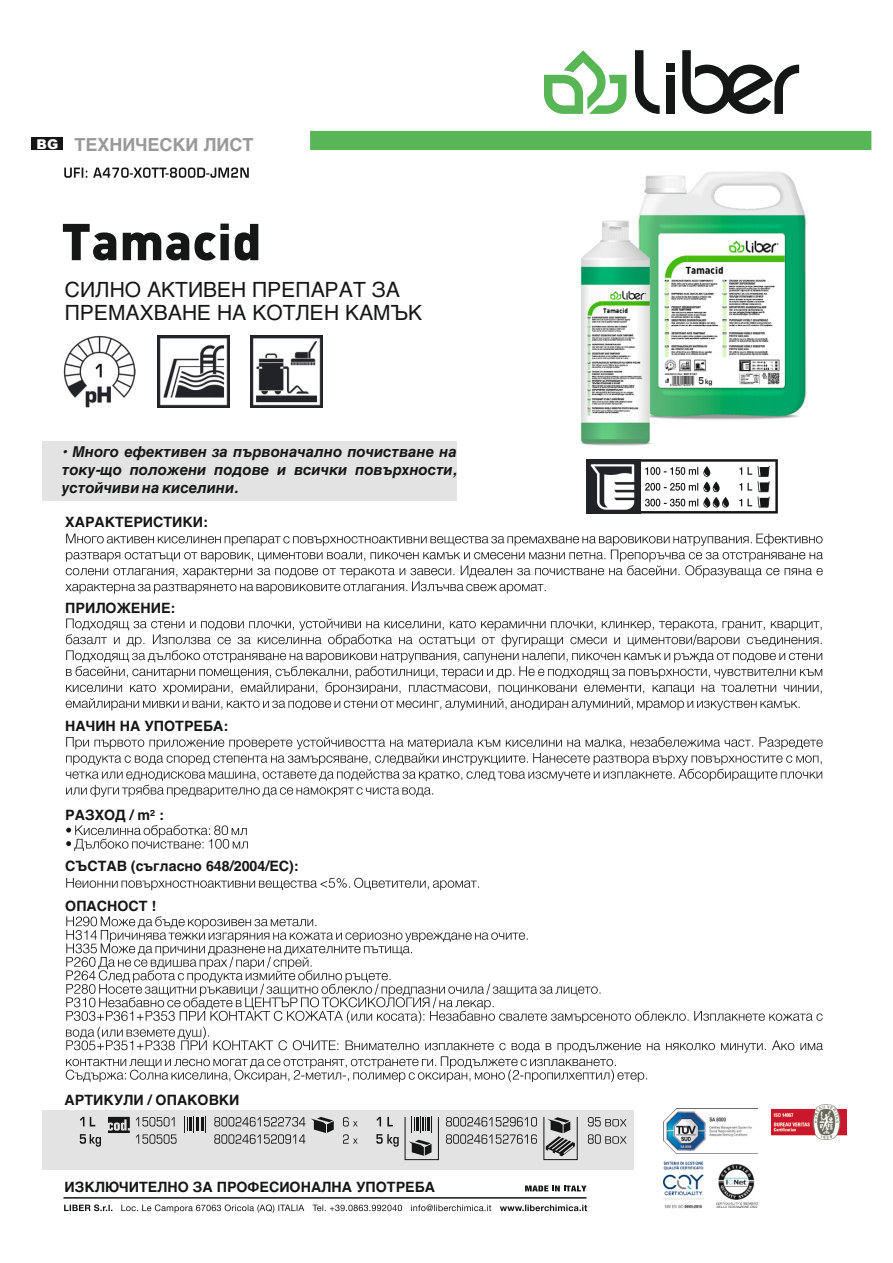
<style>
.page{position:relative;width:893px;height:1263px;background:#fff}
.page>*{position:absolute;margin:0;border:0;box-sizing:border-box;transform-origin:0 0}
.t1{font:21px/23.1px "Helvetica";color:#151616}
.t2{font:700 18px "Helvetica";color:#999}
.t3{font:italic 700 15px/18px "Helvetica";color:#151616;text-align:justify}
.t4{font:700 14.25px "Helvetica";color:#151616}
.s1{font-family:"Arial";font-weight:900;font-size:13.5px;color:#fff}
</style>
<div class="page">
<div style="left:42px;top:1110px;width:591px;height:60px;background:#e3e3e3"></div>
<svg style="left:311px;top:1117px;width:23px;height:16px"></svg>
<svg style="left:184px;top:1117px;width:22px;height:16px"></svg>
<svg style="left:108px;top:1117px;width:22px;height:16px"></svg>
<svg style="left:546px;top:1118px;width:29px;height:38px"></svg>
<div style="left:544px;top:1116px;width:34px;height:44px;border:1px solid #151616"></div>
<svg style="left:409px;top:1140px;width:23px;height:16px"></svg>
<svg style="left:411px;top:1118px;width:21px;height:15px"></svg>
<div style="left:405px;top:1116px;width:34px;height:44px;border:1px solid #151616"></div>
<svg style="left:80px;top:1117px;width:4px;height:9px"></svg>
<svg style="left:90px;top:1117px;width:5px;height:9px"></svg>
<svg style="left:136px;top:1117px;width:39px;height:9px"></svg>
<svg style="left:214px;top:1117px;width:91px;height:9px"></svg>
<svg style="left:343px;top:1117px;width:15px;height:9px"></svg>
<svg style="left:376px;top:1117px;width:5px;height:9px"></svg>
<svg style="left:387px;top:1117px;width:6px;height:9px"></svg>
<svg style="left:446px;top:1117px;width:91px;height:9px"></svg>
<svg style="left:588px;top:1117px;width:39px;height:9px"></svg>
<svg style="left:80px;top:1134px;width:21px;height:13px"></svg>
<svg style="left:136px;top:1134px;width:41px;height:10px"></svg>
<svg style="left:214px;top:1134px;width:91px;height:10px"></svg>
<svg style="left:343px;top:1134px;width:15px;height:10px"></svg>
<svg style="left:376px;top:1134px;width:23px;height:13px"></svg>
<svg style="left:446px;top:1134px;width:91px;height:10px"></svg>
<svg style="left:588px;top:1134px;width:39px;height:10px"></svg>
<svg style="left:64px;top:168px;width:23px;height:10px"></svg>
<img style="left:523px;top:150px;width:325px;height:296px">
<svg style="left:93px;top:167px;width:156px;height:11px"></svg>
<img style="left:63px;top:335px;width:73px;height:72px">
<img style="left:157px;top:335px;width:72px;height:72px">
<img style="left:251px;top:335px;width:72px;height:72px">
<svg style="left:63px;top:224px;width:195px;height:36px"></svg>
<svg style="left:95px;top:364px;width:7px;height:13px"></svg>
<svg style="left:64px;top:1204px;width:48px;height:7px"></svg>
<svg style="left:121px;top:1204px;width:370px;height:9px"></svg>
<svg style="left:500px;top:1204px;width:87px;height:7px"></svg>
<hr style="left:63px;top:1197px;width:523px;height:1px;background:#151616">
<div style="left:667px;top:63px;width:8px;height:8px;background:#151616"></div>
<div style="left:667px;top:76px;width:8px;height:38px;background:#151616"></div>
<svg style="left:635px;top:50px;width:25px;height:64px"></svg>
<svg style="left:682px;top:50px;width:117px;height:64px"></svg>
<div style="left:42px;top:441px;width:415px;height:60px;background:#e3e3e3"></div>
<svg style="left:525px;top:1185px;width:61px;height:6px"></svg>
<svg style="left:544px;top:50px;width:82px;height:64px"></svg>
<div style="left:310px;top:131px;width:561px;height:19px;background:#58b656"></div>
<div style="left:31px;top:137px;width:32px;height:13px;background:#151616"></div>
<img style="left:664px;top:1109px;width:94px;height:45px">
<img style="left:771px;top:1105px;width:75px;height:34px">
<img style="left:663px;top:1161px;width:41px;height:48px">
<img style="left:716px;top:1164px;width:41px;height:44px">
<svg style="left:65px;top:534px;width:758px;height:60px"></svg>
<svg style="left:66px;top:618px;width:756px;height:92px"></svg>
<svg style="left:66px;top:737px;width:757px;height:60px"></svg>
<svg style="left:66px;top:825px;width:182px;height:26px"></svg>
<svg style="left:66px;top:878px;width:413px;height:12px"></svg>
<svg style="left:66px;top:916px;width:757px;height:166px"></svg>
<svg style="left:586px;top:459px;width:192px;height:54px"></svg>
<p class="t2" style="left:37px;top:134px;width:218px"><span class="s1">BG</span> ТЕХНИЧЕСКИ ЛИСТ</p>
<h1 class="t1" style="left:65px;top:278px;width:359px">СИЛНО АКТИВЕН ПРЕПАРАТ ЗА<br>ПРЕМАХВАНЕ НА КОТЛЕН КАМЪК</h1>
<p class="t3" style="left:62px;top:443px;width:396px">• Много ефективен за първоначално почистване на току-що положени подове и всички повърхности, устойчиви на киселини.</p>
<p class="t4" style="left:65px;top:514px;width:144px">ХАРАКТЕРИСТИКИ:</p>
<p class="t4" style="left:65px;top:600px;width:112px">ПРИЛОЖЕНИЕ:</p>
<p class="t4" style="left:65px;top:718px;width:165px">НАЧИН НА УПОТРЕБА:</p>
<p class="t4" style="left:65px;top:806px;width:100px">РАЗХОД / m² :</p>
<p class="t4" style="left:65px;top:858px;width:235px">СЪСТАВ (съгласно 648/2004/EC):</p>
<p class="t4" style="left:65px;top:897px;width:93px">ОПАСНОСТ !</p>
<p class="t4" style="left:65px;top:1092px;width:176px">АРТИКУЛИ / ОПАКОВКИ</p>
<p class="t4" style="left:65px;top:1179px;width:372px">ИЗКЛЮЧИТЕЛНО ЗА ПРОФЕСИОНАЛНА УПОТРЕБА</p>
</div>
